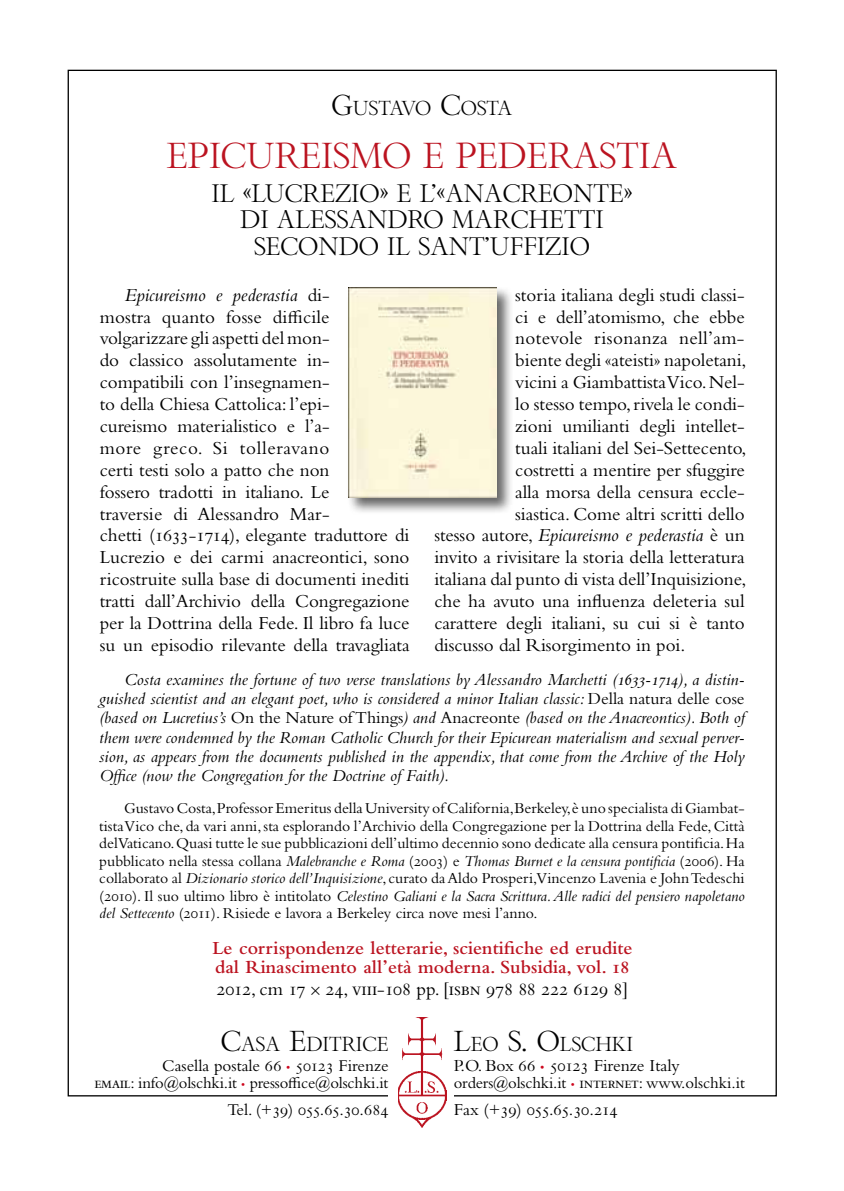
<style>
.page{position:relative;width:844px;height:1191px;background:#fff}
.page>*{position:absolute;margin:0;border:0;box-sizing:border-box;transform-origin:0 0}
.t1{font:35px "Bembo Titling MT Std";color:#bb1320}
.t2{font:24.5px/26.2px "Bembo Titling MT Std";color:#000;text-align:center}
.t3{font:19.6px "Bembo Titling MT Std";color:#000}
.t4{font:19.6px "Bembo Titling MT Std";letter-spacing:-.03em;color:#000}
.t5{font:600 19.25px/19.2px "Bembo Std";color:#bb1320}
.t6{font:19.25px "Bembo Std";color:#000}
.t7{font:19.07px/21.9px "Bembo Std";letter-spacing:-.005em;color:#000}
.t8{font:italic 19.07px "Bembo Std";letter-spacing:-.005em;color:#000}
.t9{font:19.07px "Bembo Std";letter-spacing:.02em;color:#000}
.t10{font:italic 17.5px/19.2px "Bembo Std";color:#000;text-align:justify}
.t11{font:17.5px "Bembo Std";color:#000}
.t12{font:17.5px "Bembo Std";letter-spacing:-.02em;color:#000}
.t13{font:17.15px "Bembo Std";color:#000}
.t14{font:17.15px "Bembo Std";letter-spacing:-.025em;color:#000}
.t15{font:16.62px "Bembo Std";letter-spacing:-.01em;color:#000}
.t16{font:15.75px/17.5px "Bembo Std";color:#000;text-align:justify}
.s1{font-size:28px}
.s2{font-style:italic}
.s3{font-style:normal}
.s4{font-family:"Bembo Cost"}
.s5{font-size:11.9px;color:#cd071e}
.s6{font-size:11.38px;color:#cd071e}
.s7{font-size:12.25px;color:#cd071e}
</style>
<div class="page">
<img style="left:398px;top:1017px;width:48px;height:110px">
<div style="left:346px;top:286px;width:167px;height:228px;background:#000;opacity:.6"></div>
<img style="left:348px;top:288px;width:148px;height:210px">
<p class="t4" style="left:331px;top:96px;width:182px"><span class="s1">G</span>USTAVO <span class="s1">C</span>OSTA</p>
<h1 class="t1" style="left:167px;top:135px;width:511px">EPICUREISMO E PEDERASTIA</h1>
<p class="t2" style="left:211px;top:180px;width:422px">IL «LUCREZIO» E L’«ANACREONTE»<br>DI ALESSANDRO MARCHETTI<br>SECONDO IL SANT’UFFIZIO</p>
<p class="t7" style="left:100px;top:283px;width:311px;text-indent:25px"><span class="s2">Epicureismo e pederastia</span> di-<br>mostra quanto fosse difficile volgarizzare gli aspetti del mon-<br>do classico assolutamente in&shy;compatibili con l’insegnamen-<br>to della Chiesa Cattolica: l’epi-<br>cureismo materialistico e l’a-<br>more greco. Si tolleravano<br>certi testi solo a patto che non<br>fossero tradotti in italiano. Le<br>traversie di Alessandro Mar-<br>chetti (1633-1714), elegante traduttore di Lucrezio e dei carmi anacreontici, sono ricostruite sulla base di documenti inediti tratti dall’Archivio della Congregazione per la Dottrina della Fede. Il libro fa luce su un episodio rilevante della travagliata</p>
<p class="t7" style="left:515px;top:283px;width:231px">storia italiana degli studi classi-</p>
<p class="t7" style="left:515px;top:305px;width:231px">ci e dell’atomismo, che ebbe</p>
<p class="t9" style="left:515px;top:327px;width:231px">notevole risonanza nell’am-</p>
<p class="t7" style="left:515px;top:349px;width:233px">biente degli «ateisti» napoletani,</p>
<p class="t7" style="left:515px;top:371px;width:231px">vicini a Giambattista Vico. Nel-</p>
<p class="t7" style="left:515px;top:393px;width:231px">lo stesso tempo, rivela le condi-</p>
<p class="t7" style="left:515px;top:415px;width:231px">zioni umilianti degli intellet-</p>
<p class="t7" style="left:515px;top:436px;width:233px">tuali italiani del Sei-Settecento,</p>
<p class="t7" style="left:515px;top:458px;width:231px">costretti a mentire per sfuggire</p>
<p class="t7" style="left:515px;top:480px;width:231px">alla morsa della censura eccle-</p>
<p class="t7" style="left:515px;top:502px;width:231px">siastica. Come altri scritti dello</p>
<p class="t8" style="left:434px;top:524px;width:312px"><span class="s3">stesso autore,</span> Epicureismo e pederastia <span class="s3">è un</span></p>
<p class="t7" style="left:434px;top:546px;width:312px">invito a rivisitare la storia della letteratura</p>
<p class="t7" style="left:434px;top:568px;width:313px">italiana dal punto di vista dell’Inquisizione,</p>
<p class="t7" style="left:434px;top:590px;width:312px">che ha avuto una influenza deleteria sul</p>
<p class="t7" style="left:434px;top:611px;width:312px">carattere degli italiani, su cui si è tanto</p>
<p class="t7" style="left:434px;top:633px;width:252px">discusso dal Risorgimento in poi.</p>
<p class="t10" style="left:99px;top:669px;width:646px;text-indent:25px">Costa examines the fortune of two verse translations by Alessandro Marchetti (1633-1714), a distin&shy;guished scientist and an elegant poet, who is considered a minor Italian classic: <span class="s3">Della natura delle cose </span>(based on Lucretius’s <span class="s3">On the Nature of Things</span>) and <span class="s3">Anacreonte</span> (based on the Anacreontics). Both of them were condemned by the Roman Catholic Church for their Epicurean materialism and sexual perver&shy;sion, as appears from the documents published in the appendix, that come from the Archive of the Holy Office (now the Congregation for the Doctrine of Faith).</p>
<p class="t16" style="left:99px;top:799px;width:646px;text-indent:25px">Gustavo Costa,Professor Emeritus della University of California,Berkeley,è uno specialista di Giambat&shy;tista Vico che, da vari anni, sta esplorando l’Archivio della Congregazione per la Dottrina della Fede, Città del Vaticano. Quasi tutte le sue pubblicazioni dell’ultimo decennio sono dedicate alla censura pontificia. Ha pubblicato nella stessa collana <span class="s2">Malebranche e Roma</span> (2003) e <span class="s2">Thomas Burnet e la censura pontificia</span> (2006). Ha collaborato al <span class="s2">Dizionario storico dell’Inquisizione</span>, curato da Aldo Prosperi,Vincenzo Lavenia e John Tedeschi (2010). Il suo ultimo libro è intitolato <span class="s2">Celestino Galiani e la Sacra Scrittura. Alle radici del pensiero napoletano del Settecento</span> (2011). Risiede e lavora a Berkeley circa nove mesi l’anno.</p>
<p class="t5" style="left:212px;top:938px;width:421px">Le corrispondenze letterarie, scientifiche ed erudite dal Rinascimento all’età moderna. Subsidia, vol. 18</p>
<p class="t6" style="left:216px;top:977px;width:413px">2012, cm 17 <span class="s4">¥</span> 24, viii-108 pp. [isbn 978 88 222 6129 8]</p>
<p class="t3" style="left:221px;top:1031px;width:169px"><span class="s1">C</span>ASA <span class="s1">E</span>DITRICE</p>
<p class="t13" style="left:162px;top:1055px;width:228px">Casella postale 66 <span class="s5">•</span> 50123 Firenze</p>
<p class="t15" style="left:94px;top:1073px;width:295px">email: info@olschki.it <span class="s6">•</span> pressoffice@olschki.it</p>
<p class="t14" style="left:227px;top:1099px;width:162px">Tel. (+39) 055.65.30.684</p>
<p class="t3" style="left:453px;top:1031px;width:181px"><span class="s1">L</span>EO <span class="s1">S. O</span>LSCHKI</p>
<p class="t11" style="left:453px;top:1054px;width:227px">P.O. Box 66 <span class="s7">•</span> 50123 Firenze Italy</p>
<p class="t15" style="left:453px;top:1073px;width:293px">orders@olschki.it <span class="s6">•</span> internet: www.olschki.it</p>
<p class="t12" style="left:453px;top:1098px;width:165px">Fax (+39) 055.65.30.214</p>
</div>
